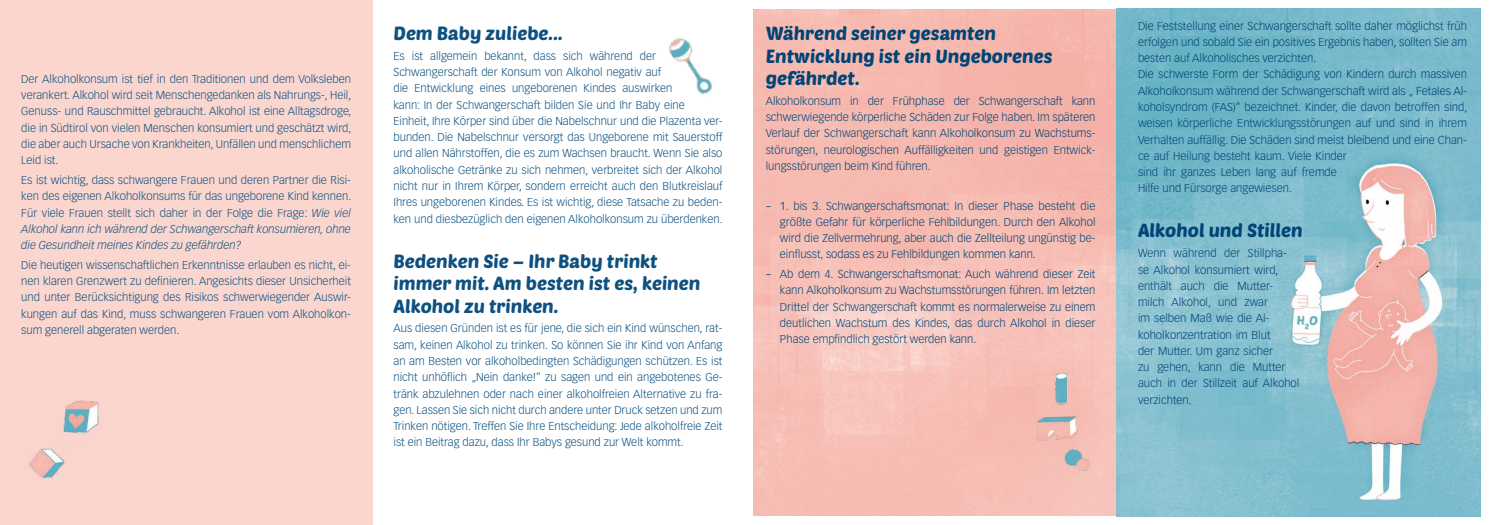
<style>
.page{position:relative;width:1489px;height:525px;background:#fff}
.page>*{position:absolute;margin:0;border:0;box-sizing:border-box;transform-origin:0 0}
.t1{font:18.75px/22.5px "Poetsen One";color:#0e5180}
.t2{font:18.75px/22.5px "Poetsen One";color:#004576}
.t3{font:300 11.25px/16.2px "Vectora LH";color:#0e5180;text-align:justify}
.t4{font:300 11.25px/16.2px "Vectora LH";color:#004576;text-align:justify}
.s1{font-style:italic}
.s2{font-family:"Greta Text";font-weight:400}
</style>
<div class="page">
<img style="left:754px;top:9px;width:725px;height:507px">
<div style="left:0;top:0;width:372px;height:524px;background:#fad6cf"></div>
<img style="left:28px;top:448px;width:38px;height:31px">
<img style="left:63px;top:400px;width:36px;height:34px">
<img style="left:1012px;top:361px;width:84px;height:116px">
<img style="left:669px;top:38px;width:44px;height:56px">
<p class="t3" style="left:21px;top:71px;width:331px">Der Alkoholkonsum ist tief in den Traditionen und dem Volksleben verankert. Alkohol wird seit Menschengedanken als Nahrungs-, Heil, Genuss- und Rauschmittel gebraucht. Alkohol ist eine Alltagsdroge, die in Südtirol von vielen Menschen konsumiert und geschätzt wird, die aber auch Ursache von Krankheiten, Unfällen und menschlichem Leid ist.</p>
<p class="t3" style="left:21px;top:172px;width:331px">Es ist wichtig, dass schwangere Frauen und deren Partner die Risi&shy;ken des eigenen Alkoholkonsums für das ungeborene Kind kennen.<br>Für viele Frauen stellt sich daher in der Folge die Frage: <span class="s1">Wie viel Alkohol kann ich während der Schwangerschaft konsumieren, ohne die Gesundheit meines Kindes zu gefährden?</span></p>
<p class="t3" style="left:21px;top:257px;width:331px">Die heutigen wissenschaftlichen Erkenntnisse erlauben es nicht, ei&shy;nen klaren Grenzwert zu definieren. Angesichts dieser Unsicherheit und unter Berücksichtigung des Risikos schwerwiegender Auswir&shy;kungen auf das Kind, muss schwangeren Frauen vom Alkoholkon&shy;sum generell abgeraten werden.</p>
<h1 class="t1" style="left:393px;top:21px;width:171px">Dem Baby zuliebe...</h1>
<p class="t3" style="left:393px;top:48px;width:330px;text-align:left">Es ist allgemein bekannt, dass sich während der Schwangerschaft der Konsum von Alkohol negativ auf<br>die Entwicklung eines ungeborenen Kindes auswirken<br>kann: In der Schwangerschaft bilden Sie und Ihr Baby eine Einheit, Ihre Körper sind über die Nabelschnur und die Plazenta ver&shy;bunden. Die Nabelschnur versorgt das Ungeborene mit Sauerstoff und allen Nährstoffen, die es zum Wachsen braucht. Wenn Sie also alkoholische Getränke zu sich nehmen, verbreitet sich der Alkohol nicht nur in Ihrem Körper, sondern erreicht auch den Blutkreislauf Ihres ungeborenen Kindes. Es ist wichtig, diese Tatsache zu beden&shy;ken und diesbezüglich den eigenen Alkoholkonsum zu überdenken.</p>
<h1 class="t1" style="left:393px;top:249px;width:308px">Bedenken Sie – Ihr Baby trinkt immer mit. Am besten ist es, keinen<br>Alkohol zu trinken.</h1>
<p class="t3" style="left:393px;top:320px;width:330px">Aus diesen Gründen ist es für jene, die sich ein Kind wünschen, rat&shy;sam, keinen Alkohol zu trinken. So können Sie ihr Kind von Anfang an am Besten vor alkoholbedingten Schädigungen schützen. Es ist nicht unhöflich „Nein danke!“ zu sagen und ein angebotenes Ge&shy;tränk abzulehnen oder nach einer alkoholfreien Alternative zu fra&shy;gen. Lassen Sie sich nicht durch andere unter Druck setzen und zum Trinken nötigen. Treffen Sie Ihre Entscheidung: Jede alkoholfreie Zeit ist ein Beitrag dazu, dass Ihr Babys gesund zur Welt kommt.</p>
<h1 class="t2" style="left:765px;top:21px;width:288px">Während seiner gesamten<br>Entwicklung ist ein Ungeborenes gefährdet.</h1>
<p class="t4" style="left:765px;top:93px;width:331px">Alkoholkonsum in der Frühphase der Schwangerschaft kann schwerwiegende körperliche Schäden zur Folge haben. Im späteren Verlauf der Schwangerschaft kann Alkoholkonsum zu Wachstums&shy;störungen, neurologischen Auffälligkeiten und geistigen Entwick&shy;lungsstörungen beim Kind führen.</p>
<p class="t4" style="left:780px;top:197px;width:317px;text-indent:-14px"><span class="s2">−</span> 1. bis 3. Schwangerschaftsmonat: In dieser Phase besteht die größte Gefahr für körperliche Fehlbildungen. Durch den Alkohol wird die Zellvermehrung, aber auch die Zellteilung ungünstig be&shy;einflusst, sodass es zu Fehlbildungen kommen kann.</p>
<p class="t4" style="left:780px;top:266px;width:317px;text-indent:-14px"><span class="s2">−</span> Ab dem 4. Schwangerschaftsmonat: Auch während dieser Zeit kann Alkoholkonsum zu Wachstumsstörungen führen. Im letzten Drittel der Schwangerschaft kommt es normalerweise zu einem deutlichen Wachstum des Kindes, das durch Alkohol in dieser Phase empfindlich gestört werden kann.</p>
<p class="t4" style="left:1137px;top:18px;width:331px;text-align:left">Die Feststellung einer Schwangerschaft sollte daher möglichst früh erfolgen und sobald Sie ein positives Ergebnis haben, sollten Sie am besten auf Alkoholisches verzichten.<br>Die schwerste Form der Schädigung von Kindern durch massiven Alkoholkonsum während der Schwangerschaft wird als „ Fetales Al&shy;koholsyndrom (FAS)“ bezeichnet. Kinder, die davon betroffen sind, weisen körperliche Entwicklungsstörungen auf und sind in ihrem Verhalten auffällig. Die Schäden sind meist bleibend und eine Chan&shy;ce auf Heilung besteht kaum. Viele Kinder<br>sind ihr ganzes Leben lang auf fremde<br>Hilfe und Fürsorge angewiesen.</p>
<h1 class="t2" style="left:1137px;top:218px;width:166px">Alkohol und Stillen</h1>
<p class="t4" style="left:1137px;top:245px;width:163px;text-align:left">Wenn während der Stillpha&shy;se Alkohol konsumiert wird, enthält auch die Mutter&shy;milch Alkohol, und zwar<br>im selben Maß wie die Al&shy;koholkonzentration im Blut<br>der Mutter. Um ganz sicher<br>zu gehen, kann die Mutter auch in der Stillzeit auf Alkohol verzichten.</p>
</div>
